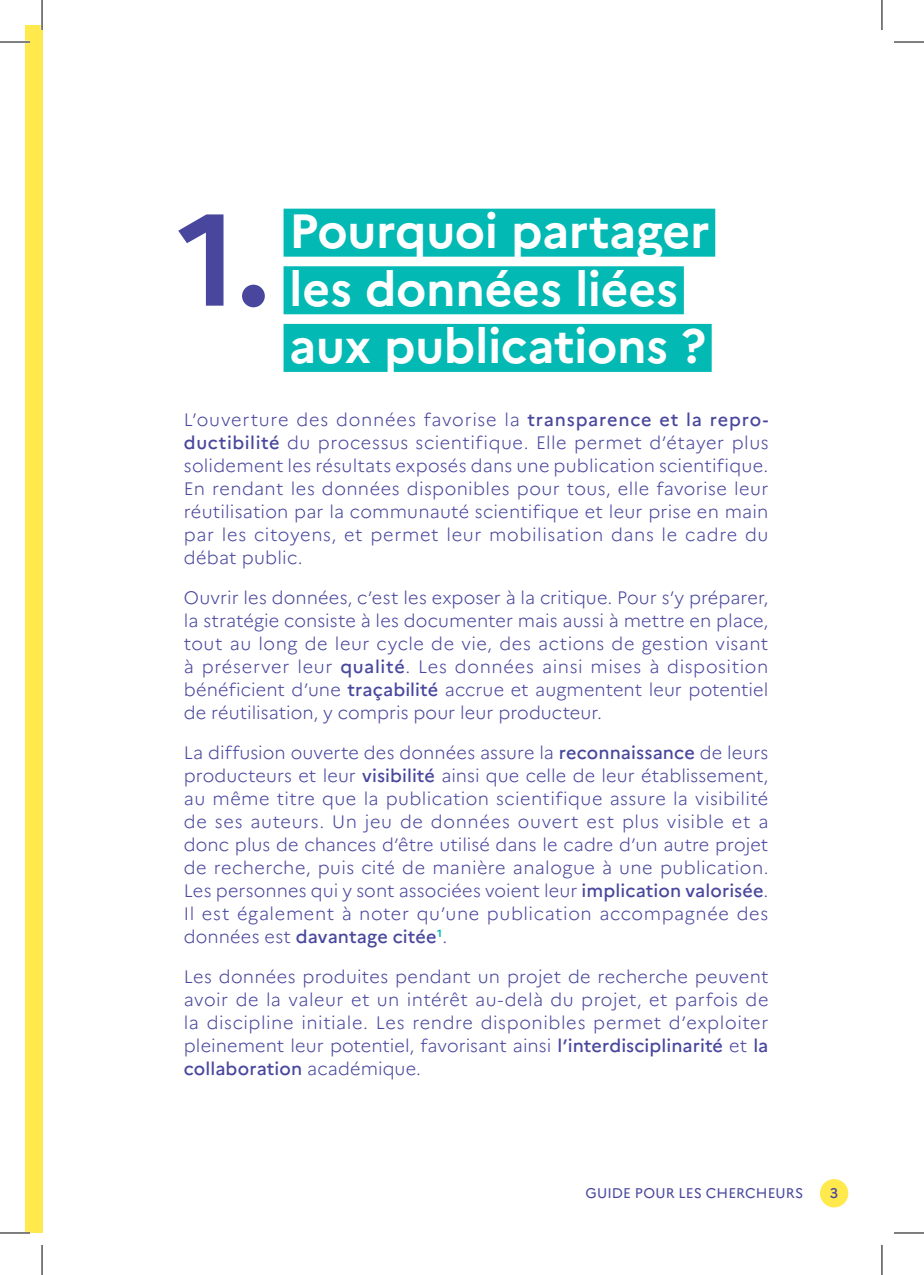
<style>
.page{position:relative;width:924px;height:1275px;background:#fff}
.page>*{position:absolute;margin:0;border:0;box-sizing:border-box;transform-origin:0 0}
.t1{font:700 130.2px "Marianne";color:#48479d}
.t2{font:700 48px/57.6px "Marianne";letter-spacing:-.005em;color:#fff}
.t3{font:300 18px/23px "Marianne";letter-spacing:.015em;color:#48479d;text-align:justify}
.t4{font:14px "Marianne";letter-spacing:.005em;color:#48479d}
.t5{font:500 14px "Marianne";color:#48479d}
.s1{font-weight:500}
</style>
<div class="page">
<div style="left:25px;top:25px;width:17px;height:1208px;background:#ffe94d"></div>
<div style="left:283px;top:209px;width:432px;height:48px;background:#03b9b4"></div>
<div style="left:283px;top:266px;width:400px;height:48px;background:#03b9b4"></div>
<div style="left:283px;top:324px;width:428px;height:48px;background:#03b9b4"></div>
<div style="left:819px;top:1179px;width:28px;height:28px;background:#ffe94d;border-radius:50%"></div>
<hr style="left:0;top:41px;width:30px;height:2px;background:#fff">
<hr style="left:0;top:1231px;width:30px;height:3px;background:#fff">
<hr style="left:41px;top:0;width:2px;height:30px;background:#fff">
<hr style="left:0;top:42px;width:30px;height:1px;background:#000">
<hr style="left:893px;top:42px;width:30px;height:1px;background:#000">
<hr style="left:0;top:1232px;width:30px;height:1px;background:#000">
<hr style="left:893px;top:1232px;width:30px;height:1px;background:#000">
<hr style="left:42px;top:0;width:1px;height:30px;background:#000">
<hr style="left:42px;top:1245px;width:1px;height:30px;background:#000">
<hr style="left:881px;top:0;width:1px;height:30px;background:#000">
<hr style="left:881px;top:1245px;width:1px;height:30px;background:#000">
<h2 class="t2" style="left:289px;top:202px;width:421px">Pourquoi partager les données liées aux publications ?</h2>
<p class="t3" style="left:184px;top:408px;width:586px">L’ouverture des données favorise la <span class="s1">transparence et la repro&shy;ductibilité</span> du processus scientifique. Elle permet d’étayer plus solidement les résultats exposés dans une publication scientifique.<br>En rendant les données disponibles pour tous, elle favorise leur réutilisation par la communauté scientifique et leur prise en main par les citoyens, et permet leur mobilisation dans le cadre du débat public.</p>
<p class="t3" style="left:184px;top:586px;width:585px">Ouvrir les données, c’est les exposer à la critique. Pour s’y préparer, la stratégie consiste à les documenter mais aussi à mettre en place, tout au long de leur cycle de vie, des actions de gestion visant à préserver leur <span class="s1">qualité</span>. Les données ainsi mises à disposition bénéficient d’une <span class="s1">traçabilité</span> accrue et augmentent leur potentiel de réutilisation, y compris pour leur producteur.</p>
<p class="t3" style="left:184px;top:741px;width:586px">La diffusion ouverte des données assure la <span class="s1">reconnaissance</span> de leurs producteurs et leur <span class="s1">visibilité</span> ainsi que celle de leur établissement, au même titre que la publication scientifique assure la visibilité de ses auteurs. Un jeu de données ouvert est plus visible et a donc plus de chances d’être utilisé dans le cadre d’un autre projet de recherche, puis cité de manière analogue à une publication.<br>Les personnes qui y sont associées voient leur <span class="s1">implication valorisée</span>.<br>Il est également à noter qu’une publication accompagnée des données est <span class="s1">davantage citée</span><sup>1</sup>.</p>
<p class="t3" style="left:184px;top:965px;width:586px">Les données produites pendant un projet de recherche peuvent avoir de la valeur et un intérêt au-delà du projet, et parfois de la discipline initiale. Les rendre disponibles permet d’exploiter pleinement leur potentiel, favorisant ainsi <span class="s1">l’interdisciplinarité</span> et <span class="s1">la collaboration</span> académique.</p>
<h1 class="t1" style="left:178px;top:180px;width:94px">1.</h1>
<p class="t4" style="left:585px;top:1184px;width:219px">GUIDE POUR LES CHERCHEURS</p>
<p class="t5" style="left:829px;top:1184px;width:10px">3</p>
</div>
